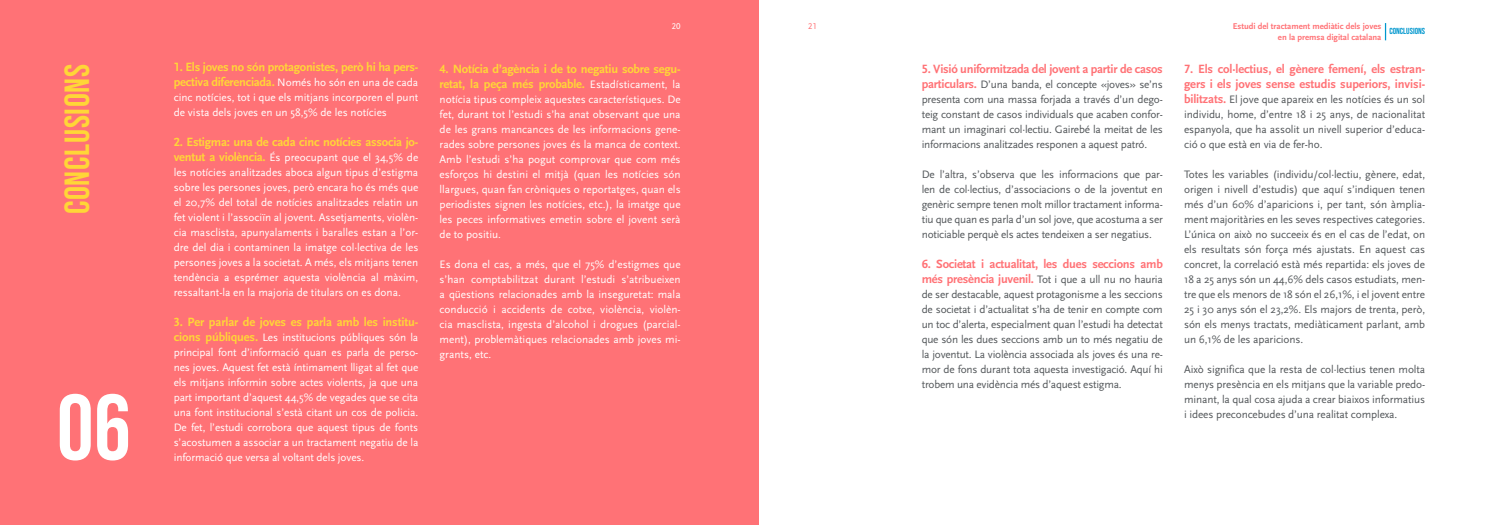
<style>
.page{position:relative;width:1489px;height:525px;background:#fff}
.page>*{position:absolute;margin:0;border:0;box-sizing:border-box;transform-origin:0 0}
.t1{font:92.62px "Bebas Neue";color:#fff}
.t2{font:35px "Bebas Neue";letter-spacing:.02em;color:#ffd637}
.t3{font:12.5px/15px "Scala Sans Bold LF";letter-spacing:-.02em;color:#ffd637}
.t4{font:12.5px/15px "Scala Sans Bold LF";letter-spacing:-.02em;color:#ff7276}
.t5{font:11.25px/15px "Scala Sans";letter-spacing:-.015em;color:#53575a;text-align:justify}
.t6{font:11.25px/15px "Scala Sans";color:#fff;text-align:justify}
.t7{font:8.75px/10.5px "Scala Sans Bold LF";color:#ff7276;text-align:right}
.t8{font:8.75px "Bebas Neue";color:#0097ce}
.t9{font:8.75px "Scala Sans Regular LF";color:#fff}
.t10{font:8.75px "Scala Sans Regular LF";color:#ff7276}
.s1{font-family:"Scala Sans Bold LF";font-size:12.5px;color:#ffd637}
.s2{font-family:"Scala Sans";font-size:11.25px;color:#fff}
.s3{font-family:"Scala Sans Bold LF";font-size:12.5px;color:#ff7276}
</style>
<div class="page">
<div style="left:0;top:0;width:758px;height:524px;background:#ff7276"></div>
<svg style="left:1384px;top:23px;width:1px;height:17px"></svg>
<h2 class="t2" style="left:57px;top:214px;width:152px;rotate:-90deg">conclusions</h2>
<h1 class="t1" style="left:57px;top:375px;width:76px">06</h1>
<p class="t3" style="left:174px;top:60px;width:246px">1. Els joves no són protagonistes, però hi ha pers-</p>
<p class="t6" style="left:174px;top:75px;width:246px"><span class="s1">pectiva diferenciada.</span> Només ho són en una de cada cinc notícies, tot i que els mitjans incorporen el punt de vista dels joves en un 58,5% de les notícies</p>
<p class="t3" style="left:174px;top:135px;width:246px">2. Estigma: una de cada cinc notícies associa jo-</p>
<p class="t6" style="left:174px;top:150px;width:246px"><span class="s1">ventut a violència.</span> És preocupant que el 34,5% de les notícies analitzades aboca algun tipus d’estigma sobre les persones joves, però encara ho és més que el 20,7% del total de notícies analitzades relatin un fet violent i l’associïn al jovent. Assetjaments, violèn&shy;cia masclista, apunyalaments i baralles estan a l’or&shy;dre del dia i contaminen la imatge col·lectiva de les persones joves a la societat. A més, els mitjans tenen tendència a esprémer aquesta violència al màxim, ressaltant-la en la majoria de titulars on es dona.</p>
<p class="t3" style="left:174px;top:315px;width:246px">3. Per parlar de joves es parla amb les institu-</p>
<p class="t6" style="left:174px;top:330px;width:246px"><span class="s1">cions públiques.</span> Les institucions públiques són la principal font d’informació quan es parla de perso&shy;nes joves. Aquest fet està íntimament lligat al fet que els mitjans informin sobre actes violents, ja que una part important d’aquest 44,5% de vegades que se cita una font institucional s’està citant un cos de policia.<br>De fet, l’estudi corrobora que aquest tipus de fonts s’acostumen a associar a un tractament negatiu de la informació que versa al voltant dels joves.</p>
<p class="t9" style="left:672px;top:22px;width:10px">20</p>
<p class="t10" style="left:808px;top:22px;width:10px">21</p>
<p class="t3" style="left:439px;top:62px;width:242px">4. Notícia d’agència i de to negatiu sobre segu&shy;retat, la peça més probable. <span class="s2">Estadísticament, la</span></p>
<p class="t6" style="left:439px;top:92px;width:242px">notícia tipus compleix aquestes característiques. De fet, durant tot l’estudi s’ha anat observant que una de les grans mancances de les informacions gene&shy;rades sobre persones joves és la manca de context.<br>Amb l’estudi s’ha pogut comprovar que com més esforços hi destini el mitjà (quan les notícies són llargues, quan fan cròniques o reportatges, quan els periodistes signen les notícies, etc.), la imatge que les peces informatives emetin sobre el jovent serà de to positiu.</p>
<p class="t6" style="left:439px;top:257px;width:242px">Es dona el cas, a més, que el 75% d’estigmes que s’han comptabilitzat durant l’estudi s’atribueixen a qüestions relacionades amb la inseguretat: mala conducció i accidents de cotxe, violència, violèn&shy;cia masclista, ingesta d’alcohol i drogues (parcial&shy;ment), problemàtiques relacionades amb joves mi&shy;grants, etc.</p>
<p class="t4" style="left:921px;top:62px;width:242px">5. Visió uniformitzada del jovent a partir de casos</p>
<p class="t5" style="left:921px;top:77px;width:242px"><span class="s3">particulars.</span> D’una banda, el concepte «joves» se’ns presenta com una massa forjada a través d’un dego&shy;teig constant de casos individuals que acaben confor&shy;mant un imaginari col·lectiu. Gairebé la meitat de les informacions analitzades responen a aquest patró.</p>
<p class="t5" style="left:921px;top:167px;width:242px">De l’altra, s’observa que les informacions que par&shy;len de col·lectius, d’associacions o de la joventut en genèric sempre tenen molt millor tractament informa&shy;tiu que quan es parla d’un sol jove, que acostuma a ser noticiable perquè els actes tendeixen a ser negatius.</p>
<p class="t4" style="left:921px;top:257px;width:242px">6. Societat i actualitat, les dues seccions amb</p>
<p class="t5" style="left:921px;top:272px;width:242px"><span class="s3">més presència juvenil.</span> Tot i que a ull nu no hauria de ser destacable, aquest protagonisme a les seccions de societat i d’actualitat s’ha de tenir en compte com un toc d’alerta, especialment quan l’estudi ha detectat que són les dues seccions amb un to més negatiu de la joventut. La violència associada als joves és una re&shy;mor de fons durant tota aquesta investigació. Aquí hi trobem una evidència més d’aquest estigma.</p>
<p class="t7" style="left:1232px;top:22px;width:150px">Estudi del tractament mediàtic dels joves en la premsa digital catalana</p>
<p class="t8" style="left:1389px;top:26px;width:37px">CONCLUSIONS</p>
<p class="t4" style="left:1183px;top:62px;width:242px">7. Els col·lectius, el gènere femení, els estran&shy;gers i els joves sense estudis superiors, invisi-</p>
<p class="t5" style="left:1183px;top:92px;width:242px"><span class="s3">bilitzats.</span> El jove que apareix en les notícies és un sol individu, home, d’entre 18 i 25 anys, de nacionalitat espanyola, que ha assolit un nivell superior d’educa&shy;ció o que està en via de fer-ho.</p>
<p class="t5" style="left:1183px;top:167px;width:242px">Totes les variables (individu/col·lectiu, gènere, edat, origen i nivell d’estudis) que aquí s’indiquen tenen més d’un 60% d’aparicions i, per tant, són àmplia&shy;ment majoritàries en les seves respectives categories.<br>L’única on això no succeeix és en el cas de l’edat, on els resultats són força més ajustats. En aquest cas concret, la correlació està més repartida: els joves de 18 a 25 anys són un 44,6% dels casos estudiats, men&shy;tre que els menors de 18 són el 26,1%, i el jovent entre 25 i 30 anys són el 23,2%. Els majors de trenta, però, són els menys tractats, mediàticament parlant, amb un 6,1% de les aparicions.</p>
<p class="t5" style="left:1183px;top:362px;width:242px">Això significa que la resta de col·lectius tenen molta menys presència en els mitjans que la variable predo&shy;minant, la qual cosa ajuda a crear biaixos informatius i idees preconcebudes d’una realitat complexa.</p>
</div>
